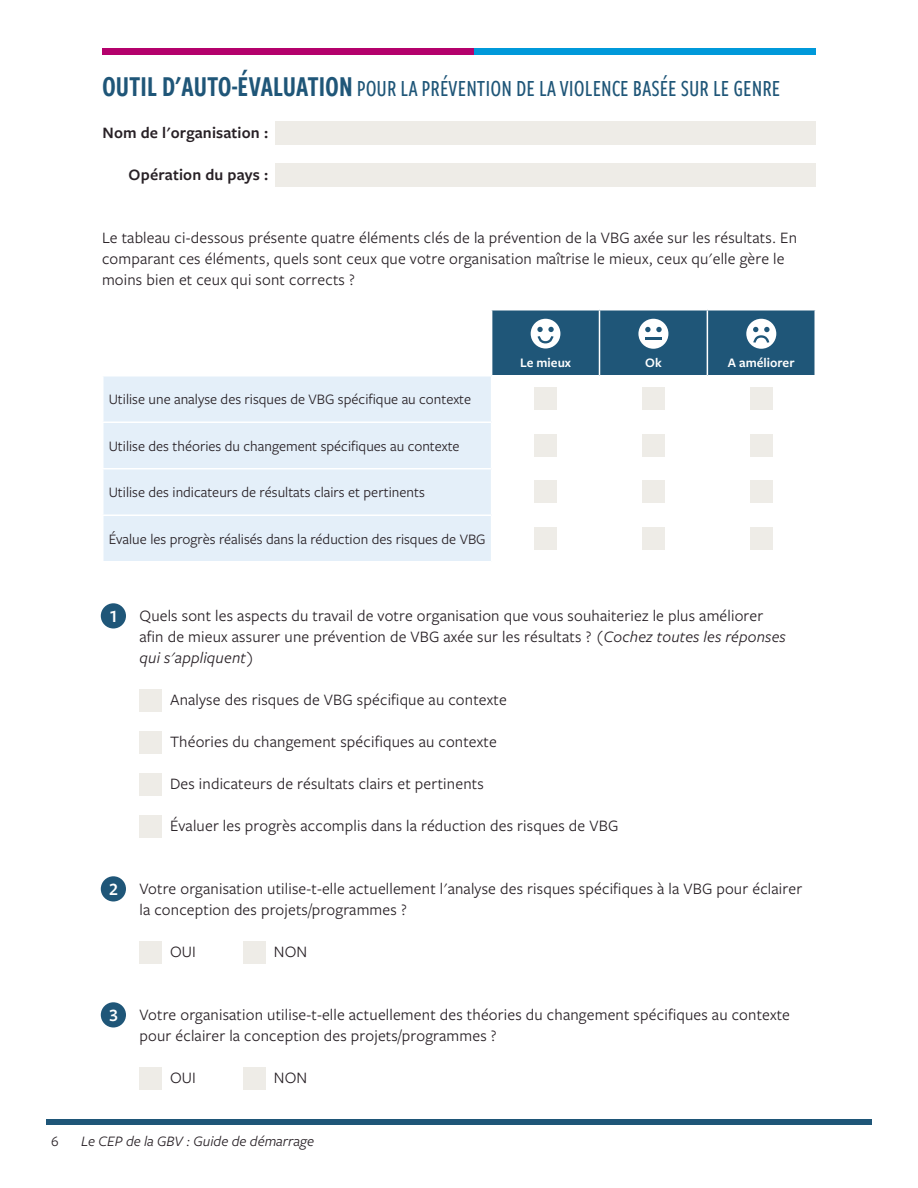
<style>
.page{position:relative;width:918px;height:1188px;background:#fff}
.page>*{position:absolute;margin:0;border:0;box-sizing:border-box;transform-origin:0 0}
.Header_2{font:500 24px "Freight Sans Cmp Pro";color:#1f5678}
.Self_Assessment_Number{font:600 18px "Freight Sans Pro";color:#fff}
.Self_Assessment_Numbered_List{font:16.5px/21px "Freight Sans Pro";letter-spacing:.01em;color:#282126}
.Body{font:16.5px/21px "Freight Sans Pro";letter-spacing:.01em;color:#282126}
.Self_Assessment_Checkbox_List{font:16.5px "Freight Sans Pro";letter-spacing:.01em;color:#282126}
.Body-2{font:600 16.5px "Freight Sans Pro";letter-spacing:.01em;color:#282126}
.Table{font:15px "Freight Sans Pro";color:#282126}
.t1{font:italic 15px "Freight Sans Pro";color:#282126}
.Table-2{font:600 13.5px "Freight Sans Pro";color:#fff}
.s1{font-family:"Freight Sans Cmp Pro Semi";font-weight:400;font-size:30px}
.s2{font-style:italic}
</style>
<div class="page">
<div style="left:104px;top:377px;width:387px;height:184px;background:#e4eff9"></div>
<hr style="left:102px;top:422px;width:390px;height:1px;background:#fff">
<hr style="left:102px;top:468px;width:390px;height:2px;background:#fff">
<hr style="left:102px;top:515px;width:390px;height:1px;background:#fff">
<svg style="left:492px;top:310px;width:323px;height:66px;background:#396a88"></svg>
<div style="left:534px;top:388px;width:23px;height:22px;background:#eeece7"></div>
<div style="left:642px;top:388px;width:23px;height:22px;background:#eeece7"></div>
<div style="left:750px;top:388px;width:23px;height:22px;background:#eeece7"></div>
<div style="left:534px;top:434px;width:23px;height:23px;background:#eeece7"></div>
<div style="left:642px;top:434px;width:23px;height:23px;background:#eeece7"></div>
<div style="left:750px;top:434px;width:23px;height:23px;background:#eeece7"></div>
<div style="left:534px;top:481px;width:23px;height:22px;background:#eeece7"></div>
<div style="left:642px;top:481px;width:23px;height:22px;background:#eeece7"></div>
<div style="left:750px;top:481px;width:23px;height:22px;background:#eeece7"></div>
<div style="left:534px;top:527px;width:23px;height:23px;background:#eeece7"></div>
<div style="left:642px;top:527px;width:23px;height:23px;background:#eeece7"></div>
<div style="left:750px;top:527px;width:23px;height:23px;background:#eeece7"></div>
<div style="left:140px;top:689px;width:22px;height:22px;background:#eeece7"></div>
<div style="left:140px;top:731px;width:22px;height:22px;background:#eeece7"></div>
<div style="left:140px;top:773px;width:22px;height:22px;background:#eeece7"></div>
<div style="left:140px;top:815px;width:22px;height:22px;background:#eeece7"></div>
<div style="left:140px;top:941px;width:22px;height:22px;background:#eeece7"></div>
<div style="left:243px;top:941px;width:23px;height:22px;background:#eeece7"></div>
<div style="left:140px;top:1067px;width:22px;height:22px;background:#eeece7"></div>
<div style="left:243px;top:1067px;width:23px;height:22px;background:#eeece7"></div>
<div style="left:101px;top:603px;width:25px;height:25px;background:#1f5678;border-radius:50%"></div>
<div style="left:101px;top:876px;width:25px;height:26px;background:#1f5678;border-radius:50%"></div>
<div style="left:101px;top:1002px;width:25px;height:26px;background:#1f5678;border-radius:50%"></div>
<div style="left:268px;top:48px;width:548px;height:6px;background:#0099da"></div>
<div style="left:102px;top:48px;width:372px;height:6px;background:#b4016c"></div>
<div style="left:276px;top:163px;width:540px;height:24px;background:#eeece7"></div>
<div style="left:276px;top:122px;width:540px;height:24px;background:#eeece7"></div>
<div style="left:46px;top:1119px;width:312px;height:6px;background:#1f5678"></div>
<div style="left:358px;top:1119px;width:514px;height:6px;background:#1f5678"></div>
<h3 class="Header_2" style="left:102px;top:72px;width:680px"><span class="s1">OUTIL D'AUTO-ÉVALUATION</span> POUR LA PRÉVENTION DE LA VIOLENCE BASÉE SUR LE GENRE</h3>
<p class="Body-2" style="left:102px;top:121px;width:167px">Nom de l'organisation :</p>
<p class="Body-2" style="left:129px;top:163px;width:141px">Opération du pays :</p>
<p class="Body" style="left:102px;top:226px;width:697px">Le tableau ci-dessous présente quatre éléments clés de la prévention de la VBG axée sur les résultats. En comparant ces éléments, quels sont ceux que votre organisation maîtrise le mieux, ceux qu'elle gère le moins bien et ceux qui sont corrects ?</p>
<p class="Table" style="left:109px;top:389px;width:364px">Utilise une analyse des risques de VBG spécifique au contexte</p>
<p class="Table" style="left:109px;top:436px;width:352px">Utilise des théories du changement spécifiques au contexte</p>
<p class="Table" style="left:109px;top:482px;width:318px">Utilise des indicateurs de résultats clairs et pertinents</p>
<p class="Table" style="left:109px;top:529px;width:378px">Évalue les progrès réalisés dans la réduction des risques de VBG</p>
<p class="Table-2" style="left:520px;top:353px;width:53px">Le mieux</p>
<p class="Table-2" style="left:645px;top:353px;width:18px">Ok</p>
<p class="Table-2" style="left:728px;top:353px;width:68px">A améliorer</p>
<h4 class="Self_Assessment_Number" style="left:109px;top:603px;width:10px">1</h4>
<p class="Self_Assessment_Numbered_List" style="left:140px;top:604px;width:648px">Quels sont les aspects du travail de votre organisation que vous souhaiteriez le plus améliorer afin de mieux assurer une prévention de VBG axée sur les résultats ? <span class="s2">(Cochez toutes les réponses qui s'appliquent)</span></p>
<p class="Self_Assessment_Checkbox_List" style="left:170px;top:689px;width:338px">Analyse des risques de VBG spécifique au contexte</p>
<p class="Self_Assessment_Checkbox_List" style="left:170px;top:731px;width:328px">Théories du changement spécifiques au contexte</p>
<p class="Self_Assessment_Checkbox_List" style="left:170px;top:773px;width:315px">Des indicateurs de résultats clairs et pertinents</p>
<p class="Self_Assessment_Checkbox_List" style="left:170px;top:815px;width:450px">Évaluer les progrès accomplis dans la réduction des risques de VBG</p>
<h4 class="Self_Assessment_Number" style="left:109px;top:876px;width:10px">2</h4>
<p class="Self_Assessment_Numbered_List" style="left:140px;top:877px;width:664px">Votre organisation utilise-t-elle actuellement l'analyse des risques spécifiques à la VBG pour éclairer la conception des projets/programmes ?</p>
<p class="Self_Assessment_Checkbox_List" style="left:170px;top:941px;width:27px">OUI</p>
<p class="Self_Assessment_Checkbox_List" style="left:274px;top:941px;width:35px">NON</p>
<h4 class="Self_Assessment_Number" style="left:109px;top:1002px;width:10px">3</h4>
<p class="Self_Assessment_Numbered_List" style="left:140px;top:1003px;width:652px">Votre organisation utilise-t-elle actuellement des théories du changement spécifiques au contexte pour éclairer la conception des projets/programmes ?</p>
<p class="Self_Assessment_Checkbox_List" style="left:170px;top:1067px;width:27px">OUI</p>
<p class="Self_Assessment_Checkbox_List" style="left:274px;top:1067px;width:35px">NON</p>
<p class="Table" style="left:51px;top:1131px;width:9px">6</p>
<p class="t1" style="left:81px;top:1131px;width:235px">Le CEP de la GBV : Guide de démarrage</p>
</div>
